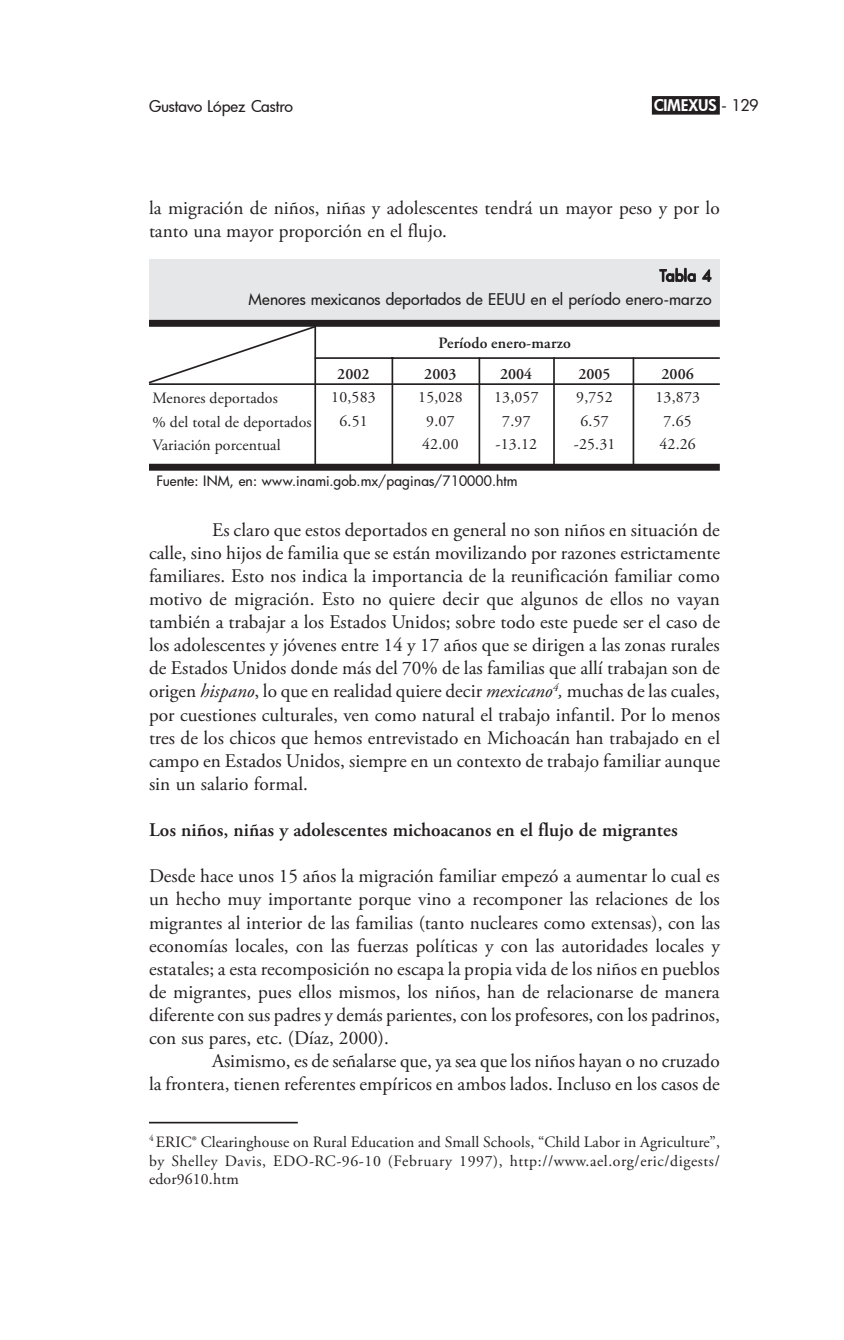
<style>
.page{position:relative;width:844px;height:1340px;background:#fff}
.page>*{position:absolute;margin:0;border:0;box-sizing:border-box;transform-origin:0 0}
.t1{font:19.25px/23.1px "Adobe Garamond Pro";letter-spacing:.005em;color:#231f20;text-align:justify}
.t2{font:600 19.25px "Adobe Garamond Pro";letter-spacing:.005em;color:#231f20}
.t3{font:15.75px/23.6px "Adobe Garamond Pro";letter-spacing:.015em;color:#231f20}
.t4{font:500 15.75px/23.3px "Futura";color:#231f20;text-align:right}
.t5{font:600 15.75px "Adobe Garamond Pro";color:#231f20}
.t6{font:800 15.75px "Futura";color:#fff}
.t7{font:500 14px "Futura";letter-spacing:.01em;color:#231f20}
.s1{font-weight:500;color:#231f20}
.s2{font-style:italic}
</style>
<div class="page">
<div style="left:651px;top:96px;width:68px;height:19px;background:#231f20;border:2px solid #231f20"></div>
<div style="left:149px;top:260px;width:570px;height:64px;background:#e6e7e8"></div>
<div style="left:149px;top:320px;width:570px;height:7px;background:#231f20"></div>
<div style="left:149px;top:464px;width:570px;height:6px;background:#231f20"></div>
<hr style="left:314px;top:357px;width:405px;height:2px;background:#231f20">
<hr style="left:149px;top:383px;width:570px;height:2px;background:#231f20">
<svg style="left:148px;top:326px;width:487px;height:138px"></svg>
<hr style="left:149px;top:1121px;width:149px;height:2px;background:#231f20">
<p class="t4" style="left:149px;top:94px;width:145px">Gustavo López Castro</p>
<p class="t6" style="left:654px;top:95px;width:106px">CIMEXUS <span class="s1">- 129</span></p>
<p class="t1" style="left:149px;top:198px;width:572px">la migración de niños, niñas y adolescentes tendrá un mayor peso y por lo tanto una mayor proporción en el flujo.</p>
<p class="t4" style="left:248px;top:264px;width:464px">Tabla 4<br>Menores mexicanos deportados de EEUU en el período enero-marzo</p>
<p class="t3" style="left:152px;top:388px;width:161px">Menores deportados<br>% del total de deportados<br>Variación porcentual</p>
<p class="t5" style="left:337px;top:367px;width:34px">2002</p>
<p class="t3" style="left:331px;top:387px;width:46px;text-align:center">10,583<br>6.51</p>
<p class="t5" style="left:438px;top:336px;width:134px">Período enero-marzo</p>
<p class="t5" style="left:424px;top:367px;width:34px">2003</p>
<p class="t3" style="left:418px;top:387px;width:46px">15,028<br>9.07<br>42.00</p>
<p class="t5" style="left:500px;top:367px;width:34px">2004</p>
<p class="t3" style="left:494px;top:387px;width:46px;text-align:center">13,057<br>7.97 -13.12</p>
<p class="t5" style="left:578px;top:367px;width:34px">2005</p>
<p class="t3" style="left:573px;top:387px;width:43px;text-align:center">9,752<br>6.57 -25.31</p>
<p class="t7" style="left:156px;top:471px;width:362px">Fuente: INM, en: www.inami.gob.mx/paginas/710000.htm</p>
<p class="t5" style="left:661px;top:367px;width:34px">2006</p>
<p class="t3" style="left:655px;top:387px;width:46px">13,873<br>7.65<br>42.26</p>
<p class="t1" style="left:149px;top:519px;width:572px;text-indent:63px">Es claro que estos deportados en general no son niños en situación de calle, sino hijos de familia que se están movilizando por razones estrictamente familiares. Esto nos indica la importancia de la reunificación familiar como motivo de migración. Esto no quiere decir que algunos de ellos no vayan también a trabajar a los Estados Unidos; sobre todo este puede ser el caso de los adolescentes y jóvenes entre 14 y 17 años que se dirigen a las zonas rurales de Estados Unidos donde más del 70% de las familias que allí trabajan son de origen <span class="s2">hispano</span>, lo que en realidad quiere decir <span class="s2">mexicano</span><sup>4</sup><span class="s2">,</span> muchas de las cuales, por cuestiones culturales, ven como natural el trabajo infantil. Por lo menos tres de los chicos que hemos entrevistado en Michoacán han trabajado en el campo en Estados Unidos, siempre en un contexto de trabajo familiar aunque sin un salario formal.</p>
<p class="t2" style="left:149px;top:822px;width:530px">Los niños, niñas y adolescentes michoacanos en el flujo de migrantes</p>
<p class="t1" style="left:149px;top:866px;width:572px">Desde hace unos 15 años la migración familiar empezó a aumentar lo cual es un hecho muy importante porque vino a recomponer las relaciones de los migrantes al interior de las familias (tanto nucleares como extensas), con las economías locales, con las fuerzas políticas y con las autoridades locales y estatales; a esta recomposición no escapa la propia vida de los niños en pueblos de migrantes, pues ellos mismos, los niños, han de relacionarse de manera diferente con sus padres y demás parientes, con los profesores, con los padrinos, con sus pares, etc. (Díaz, 2000).</p>
<p class="t1" style="left:149px;top:1051px;width:572px;text-align:right">Asimismo, es de señalarse que, ya sea que los niños hayan o no cruzado<br>la frontera, tienen referentes empíricos en ambos lados. Incluso en los casos de</p>
<p class="t3" style="left:149px;top:1133px;width:572px;line-height:18.9px;text-align:justify"><sup>4</sup> ERIC® Clearinghouse on Rural Education and Small Schools, “Child Labor in Agriculture”, by Shelley Davis, EDO-RC-96-10 (February 1997), http://www.ael.org/eric/digests/ edor9610.htm</p>
</div>
